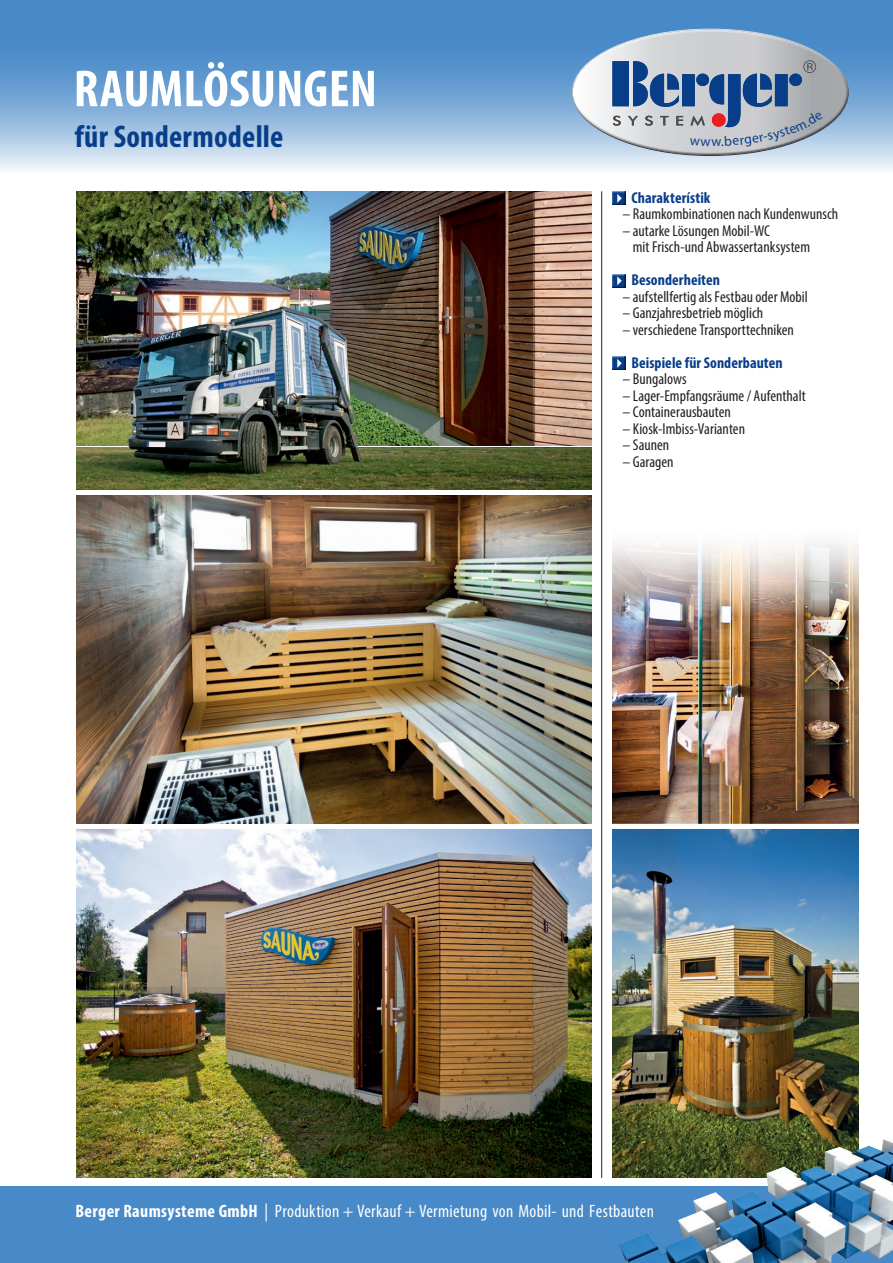
<style>
.page{position:relative;width:893px;height:1263px;background:#fff}
.page>*{position:absolute;margin:0;border:0;box-sizing:border-box;transform-origin:0 0}
.t1{font:700 condensed 52.5px "Myriad Pro";letter-spacing:.005em;color:#fff}
.t2{font:700 condensed 31.5px "Myriad Pro";letter-spacing:.01em;color:#083e89}
.t3{font:condensed 18px "Myriad Pro";letter-spacing:.015em;color:#fff}
.t4{font:condensed 15.75px/16.5px "Myriad Pro";color:#231f20}
.t5{font:700 condensed 15.75px "Myriad Pro";letter-spacing:.005em;color:#083e89}
.s1{font-weight:700}
</style>
<div class="page">
<div style="left:0;top:0;width:893px;height:30px;background:#4889c8"></div>
<svg style="left:0;top:28px;width:893px;height:142px;background:#86b1da"></svg>
<hr style="left:601px;top:191px;width:1px;height:987px;background:#231f20">
<div style="left:0;top:1186px;width:893px;height:77px;background:#4889c8"></div>
<img style="left:612px;top:829px;width:247px;height:349px">
<img style="left:619px;top:1135px;width:274px;height:128px">
<div style="left:612px;top:191px;width:16px;height:16px;background:#231f20;opacity:.75"></div>
<svg style="left:617px;top:194px;width:5px;height:9px"></svg>
<div style="left:612px;top:273px;width:16px;height:17px;background:#231f20;opacity:.75"></div>
<svg style="left:617px;top:276px;width:5px;height:9px"></svg>
<div style="left:612px;top:356px;width:16px;height:16px;background:#231f20;opacity:.75"></div>
<svg style="left:617px;top:359px;width:5px;height:9px"></svg>
<img style="left:77px;top:191px;width:514px;height:299px">
<img style="left:77px;top:829px;width:514px;height:349px">
<img style="left:77px;top:496px;width:514px;height:327px">
<img style="left:612px;top:543px;width:247px;height:280px">
<svg style="left:572px;top:29px;width:276px;height:127px;background:#9eafc4"></svg>
<h1 class="t1" style="left:74px;top:56px;width:305px">RAUMLÖSUNGEN</h1>
<h2 class="t2" style="left:75px;top:117px;width:210px">für Sondermodelle</h2>
<p class="t5" style="left:631px;top:188px;width:80px">Charakterístik</p>
<p class="t4" style="left:622px;top:206px;width:217px">– Raumkombinationen nach Kundenwunsch</p>
<p class="t4" style="left:633px;top:222px;width:179px;text-indent:-10px">– autarke Lösungen Mobil-WC<br>mit Frisch-und Abwassertanksystem</p>
<p class="t5" style="left:631px;top:270px;width:90px">Besonderheiten</p>
<p class="t4" style="left:622px;top:288px;width:187px">– aufstellfertig als Festbau oder Mobil</p>
<p class="t4" style="left:622px;top:305px;width:142px">– Ganzjahresbetrieb möglich</p>
<p class="t4" style="left:622px;top:321px;width:173px">– verschiedene Transporttechniken</p>
<p class="t5" style="left:631px;top:353px;width:153px">Beispiele für Sonderbauten</p>
<p class="t4" style="left:622px;top:371px;width:66px">– Bungalows</p>
<p class="t4" style="left:622px;top:387px;width:185px">– Lager-Empfangsräume / Aufenthalt</p>
<p class="t4" style="left:622px;top:404px;width:110px">– Containerausbauten</p>
<p class="t4" style="left:622px;top:420px;width:124px">– Kiosk-Imbiss-Varianten</p>
<p class="t4" style="left:622px;top:437px;width:48px">– Saunen</p>
<p class="t4" style="left:622px;top:453px;width:53px">– Garagen</p>
<p class="t3" style="left:76px;top:1200px;width:580px"><span class="s1">Berger Raumsysteme GmbH</span> | Produktion + Verkauf + Vermietung von Mobil- und Festbauten</p>
</div>
